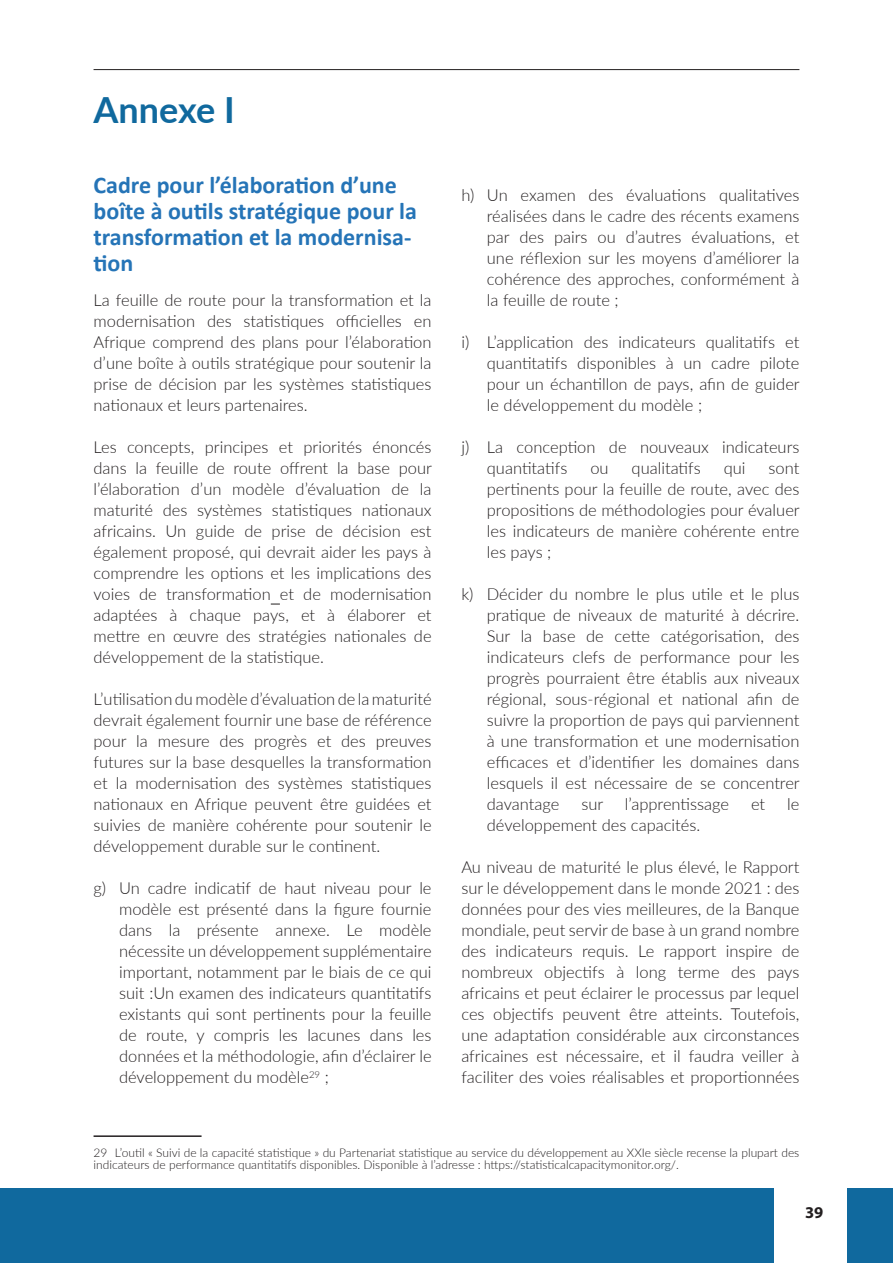
<style>
.page{position:relative;width:893px;height:1263px;background:#fff}
.page>*{position:absolute;margin:0;border:0;box-sizing:border-box;transform-origin:0 0}
.t1{font:700 36px "Lato";color:#10699e}
.t2{font:700 24px/26px "Calibri";color:#2574b7}
.t3{font:300 16.5px/21px "Lato";color:#231f20;text-align:justify}
.t4{font:700 16.5px "Myriad Pro";color:#231f20}
.t5{font:300 12px/12px "Lato";color:#231f20}
</style>
<div class="page">
<hr style="left:94px;top:69px;width:705px;height:1px;background:#231f20">
<div style="left:0;top:1188px;width:893px;height:75px;background:#10699e"></div>
<div style="left:775px;top:1169px;width:72px;height:94px;background:#fff"></div>
<hr style="left:94px;top:1135px;width:108px;height:2px;background:#231f20">
<h1 class="t1" style="left:94px;top:83px;width:143px">Annexe I</h1>
<h2 class="t2" style="left:94px;top:171px;width:325px">Cadre pour l’élaboration d’une boîte à outils stratégique pour la transformation et la modernisa&shy;tion</h2>
<p class="t3" style="left:94px;top:289px;width:340px">La feuille de route pour la transformation et la modernisation des statistiques officielles en Afrique comprend des plans pour l’élaboration d’une boîte à outils stratégique pour soutenir la prise de décision par les systèmes statistiques nationaux et leurs partenaires.</p>
<p class="t3" style="left:94px;top:436px;width:340px">Les concepts, principes et priorités énoncés dans la feuille de route offrent la base pour l’élaboration d’un modèle d’évaluation de la maturité des systèmes statistiques nationaux africains. Un guide de prise de décision est également proposé, qui devrait aider les pays à comprendre les options et les implications des voies de transformation et de modernisation adaptées à chaque pays, et à élaborer et mettre en œuvre des stratégies nationales de développement de la statistique.</p>
<p class="t3" style="left:94px;top:688px;width:340px">L’utilisation du modèle d’évaluation de la maturité devrait également fournir une base de référence pour la mesure des progrès et des preuves futures sur la base desquelles la transformation et la modernisation des systèmes statistiques nationaux en Afrique peuvent être guidées et suivies de manière cohérente pour soutenir le développement durable sur le continent.</p>
<p class="t3" style="left:119px;top:877px;width:314px;text-indent:-26px">g) Un cadre indicatif de haut niveau pour le modèle est présenté dans la figure fournie dans la présente annexe. Le modèle nécessite un développement supplémentaire important, notamment par le biais de ce qui suit :Un examen des indicateurs quantitatifs existants qui sont pertinents pour la feuille de route, y compris les lacunes dans les données et la méthodologie, afin d’éclairer le développement du modèle<sup>29</sup> ;</p>
<p class="t3" style="left:487px;top:184px;width:314px;text-indent:-26px">h) Un examen des évaluations qualitatives réalisées dans le cadre des récents examens par des pairs ou d’autres évaluations, et une réflexion sur les moyens d’améliorer la cohérence des approches, conformément à la feuille de route ;</p>
<p class="t3" style="left:487px;top:331px;width:314px;text-indent:-26px">i) L’application des indicateurs qualitatifs et quantitatifs disponibles à un cadre pilote pour un échantillon de pays, afin de guider le développement du modèle ;</p>
<p class="t3" style="left:487px;top:436px;width:314px;text-indent:-26px">j) La conception de nouveaux indicateurs quantitatifs</p>
<p class="t3" style="left:590px;top:457px;width:20px">ou</p>
<p class="t3" style="left:632px;top:457px;width:71px">qualitatifs</p>
<p class="t3" style="left:724px;top:457px;width:23px">qui</p>
<p class="t3" style="left:487px;top:457px;width:314px;text-indent:282px">sont pertinents pour la feuille de route, avec des propositions de méthodologies pour évaluer les indicateurs de manière cohérente entre les pays ;</p>
<p class="t3" style="left:487px;top:583px;width:314px;text-indent:-26px">k) Décider du nombre le plus utile et le plus pratique de niveaux de maturité à décrire.<br>Sur la base de cette catégorisation, des indicateurs clefs de performance pour les progrès pourraient être établis aux niveaux régional, sous-régional et national afin de suivre la proportion de pays qui parviennent à une transformation et une modernisation efficaces et d’identifier les domaines dans lesquels il est nécessaire de se concentrer davantage</p>
<p class="t3" style="left:581px;top:793px;width:23px">sur</p>
<p class="t3" style="left:625px;top:793px;width:106px">l’apprentissage</p>
<p class="t3" style="left:751px;top:793px;width:16px">et</p>
<p class="t3" style="left:787px;top:793px;width:14px">le</p>
<p class="t3" style="left:487px;top:814px;width:215px">développement des capacités.</p>
<p class="t3" style="left:461px;top:856px;width:340px">Au niveau de maturité le plus élevé, le Rapport sur le développement dans le monde 2021 : des données pour des vies meilleures, de la Banque mondiale, peut servir de base à un grand nombre des indicateurs requis. Le rapport inspire de nombreux objectifs à long terme des pays africains et peut éclairer le processus par lequel ces objectifs peuvent être atteints. Toutefois, une adaptation considérable aux circonstances africaines est nécessaire, et il faudra veiller à faciliter des voies réalisables et proportionnées</p>
<p class="t5" style="left:94px;top:1147px;width:707px">29 L’outil « Suivi de la capacité statistique » du Partenariat statistique au service du développement au XXIe siècle recense la plupart des indicateurs de performance quantitatifs disponibles. Disponible à l’adresse : https://statisticalcapacitymonitor.org/.</p>
<p class="t4" style="left:805px;top:1202px;width:20px">39</p>
</div>
